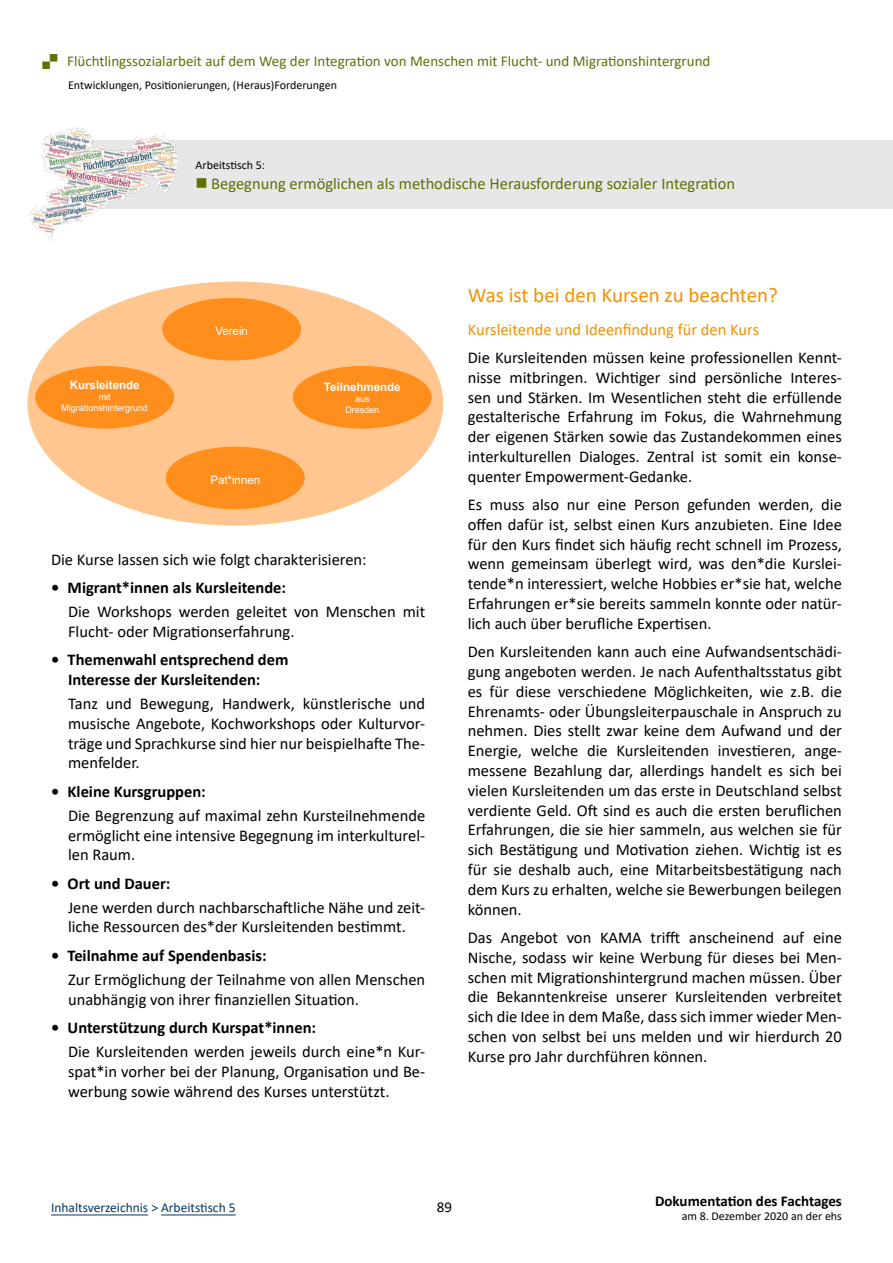
<style>
.page{position:relative;width:893px;height:1263px;background:#fff}
.page>*{position:absolute;margin:0;border:0;box-sizing:border-box;transform-origin:0 0}
.t1{font:21px "Calibri";color:#f19201}
.t2{font:16.5px/19.8px "Calibri";color:#000;text-align:justify}
.t3{font:700 16.5px/19.8px "Calibri";color:#000}
.t4{font:16.5px "Calibri";color:#636f03}
.t5{font:16.5px "Calibri";color:#f19201}
.t6{font:15px "Calibri";color:#636f03}
.t7{font:700 15px "Calibri";color:#000}
.t8{font:15px "Calibri";color:#000}
.t9{font:13.5px "Calibri";color:#003869}
.t10{font:12px "Calibri";color:#000}
.t11{font:700 11.55px "Arial";color:#fff}
.t12{font:11.55px "Arial";color:#fff}
.t13{font:9px/10.8px "Arial";color:#fff;text-align:center}
</style>
<div class="page">
<hr style="left:51px;top:1214px;width:97px;height:1px;background:#003869">
<hr style="left:161px;top:1214px;width:75px;height:1px;background:#003869">
<div style="left:85px;top:140px;width:808px;height:68px;background:#e7e7e7"></div>
<img style="left:30px;top:128px;width:149px;height:112px">
<div style="left:28px;top:282px;width:415px;height:243px;background:#ffc78f;border-radius:50%"></div>
<div style="left:36px;top:366px;width:138px;height:62px;background:#ff8e1d;border-radius:50%"></div>
<div style="left:35px;top:366px;width:139px;height:62px;border:1px solid #ff8e1d;border-radius:50%"></div>
<div style="left:166px;top:447px;width:138px;height:62px;background:#ff8e1d;border-radius:50%"></div>
<div style="left:166px;top:447px;width:138px;height:62px;border:1px solid #ff8e1d;border-radius:50%"></div>
<div style="left:293px;top:366px;width:138px;height:62px;background:#ff8e1d;border-radius:50%"></div>
<div style="left:293px;top:366px;width:138px;height:62px;border:1px solid #ff8e1d;border-radius:50%"></div>
<div style="left:163px;top:298px;width:138px;height:62px;background:#ff8e1d;border-radius:50%"></div>
<div style="left:162px;top:298px;width:139px;height:62px;border:1px solid #ff8e1d;border-radius:50%"></div>
<p class="t6" style="left:67px;top:50px;width:645px">Flüchtlingssozialarbeit auf dem Weg der Integration von Menschen mit Flucht- und Migrationshintergrund</p>
<p class="t10" style="left:68px;top:76px;width:270px">Entwicklungen, Positionierungen, (Heraus)Forderungen</p>
<p class="t10" style="left:196px;top:157px;width:71px">Arbeitstisch 5:</p>
<p class="t4" style="left:211px;top:172px;width:525px">Begegnung ermöglichen als methodische Herausforderung sozialer Integration</p>
<p class="t11" style="left:70px;top:377px;width:71px">Kursleitende</p>
<p class="t13" style="left:61px;top:392px;width:88px">mit<br>Migrationshintergrund</p>
<p class="t12" style="left:215px;top:323px;width:34px">Verein</p>
<p class="t12" style="left:210px;top:471px;width:51px">Pat*innen</p>
<p class="t11" style="left:324px;top:378px;width:78px">Teilnehmende</p>
<p class="t13" style="left:345px;top:393px;width:35px">aus<br>Dresden</p>
<p class="t2" style="left:51px;top:549px;width:317px">Die Kurse lassen sich wie folgt charakterisieren:</p>
<p class="t3" style="left:51px;top:577px;width:237px">• Migrant*innen als Kursleitende:</p>
<p class="t2" style="left:68px;top:601px;width:359px">Die Workshops werden geleitet von Menschen mit<br>Flucht- oder Migrationserfahrung.</p>
<p class="t3" style="left:68px;top:649px;width:222px;text-indent:-17px">• Themenwahl entsprechend dem<br>Interesse der Kursleitenden:</p>
<p class="t2" style="left:68px;top:693px;width:359px">Tanz und Bewegung, Handwerk, künstlerische und musische Angebote, Kochworkshops oder Kulturvor&shy;träge und Sprachkurse sind hier nur beispielhafte The&shy;menfelder.</p>
<p class="t3" style="left:51px;top:781px;width:156px">• Kleine Kursgruppen:</p>
<p class="t2" style="left:68px;top:805px;width:359px">Die Begrenzung auf maximal zehn Kursteilnehmende ermöglicht eine intensive Begegnung im interkulturel&shy;len Raum.</p>
<p class="t3" style="left:51px;top:873px;width:121px">• Ort und Dauer:</p>
<p class="t2" style="left:68px;top:897px;width:359px">Jene werden durch nachbarschaftliche Nähe und zeit&shy;liche Ressourcen des*der Kursleitenden bestimmt.</p>
<p class="t3" style="left:51px;top:945px;width:217px">• Teilnahme auf Spendenbasis:</p>
<p class="t2" style="left:68px;top:969px;width:359px">Zur Ermöglichung der Teilnahme von allen Menschen unabhängig von ihrer finanziellen Situation.</p>
<p class="t3" style="left:51px;top:1017px;width:267px">• Unterstützung durch Kurspat*innen:</p>
<p class="t2" style="left:68px;top:1041px;width:359px">Die Kursleitenden werden jeweils durch eine*n Kur&shy;spat*in vorher bei der Planung, Organisation und Be&shy;werbung sowie während des Kurses unterstützt.</p>
<p class="t1" style="left:468px;top:281px;width:312px">Was ist bei den Kursen zu beachten?</p>
<p class="t5" style="left:468px;top:318px;width:293px">Kursleitende und Ideenfindung für den Kurs</p>
<p class="t2" style="left:468px;top:347px;width:376px">Die Kursleitenden müssen keine professionellen Kennt&shy;nisse mitbringen. Wichtiger sind persönliche Interes&shy;sen und Stärken. Im Wesentlichen steht die erfüllende gestalterische Erfahrung im Fokus, die Wahrnehmung der eigenen Stärken sowie das Zustandekommen eines interkulturellen Dialoges. Zentral ist somit ein konse&shy;quenter Empowerment-Gedanke.</p>
<p class="t2" style="left:468px;top:494px;width:376px">Es muss also nur eine Person gefunden werden, die offen dafür ist, selbst einen Kurs anzubieten. Eine Idee für den Kurs findet sich häufig recht schnell im Prozess, wenn gemeinsam überlegt wird, was den*die Kurslei&shy;tende*n interessiert, welche Hobbies er*sie hat, welche Erfahrungen er*sie bereits sammeln konnte oder natür&shy;lich auch über berufliche Expertisen.</p>
<p class="t2" style="left:468px;top:641px;width:376px">Den Kursleitenden kann auch eine Aufwandsentschädi&shy;gung angeboten werden. Je nach Aufenthaltsstatus gibt es für diese verschiedene Möglichkeiten, wie z.B. die Ehrenamts- oder Übungsleiterpauschale in Anspruch zu nehmen. Dies stellt zwar keine dem Aufwand und der Energie, welche die Kursleitenden investieren, ange&shy;messene Bezahlung dar, allerdings handelt es sich bei vielen Kursleitenden um das erste in Deutschland selbst verdiente Geld. Oft sind es auch die ersten beruflichen Erfahrungen, die sie hier sammeln, aus welchen sie für sich Bestätigung und Motivation ziehen. Wichtig ist es für sie deshalb auch, eine Mitarbeitsbestätigung nach dem Kurs zu erhalten, welche sie Bewerbungen beilegen können.</p>
<p class="t2" style="left:468px;top:927px;width:376px">Das Angebot von KAMA trifft anscheinend auf eine Nische, sodass wir keine Werbung für dieses bei Men&shy;schen mit Migrationshintergrund machen müssen. Über die Bekanntenkreise unserer Kursleitenden verbreitet sich die Idee in dem Maße, dass sich immer wieder Men&shy;schen von selbst bei uns melden und wir hierdurch 20<br>Kurse pro Jahr durchführen können.</p>
<p class="t9" style="left:51px;top:1198px;width:186px">Inhaltsverzeichnis &gt; Arbeitstisch 5</p>
<p class="t8" style="left:437px;top:1196px;width:17px">89</p>
<p class="t7" style="left:655px;top:1190px;width:188px">Dokumentation des Fachtages</p>
<p class="t10" style="left:682px;top:1208px;width:162px">am 8. Dezember 2020 an der ehs</p>
</div>
